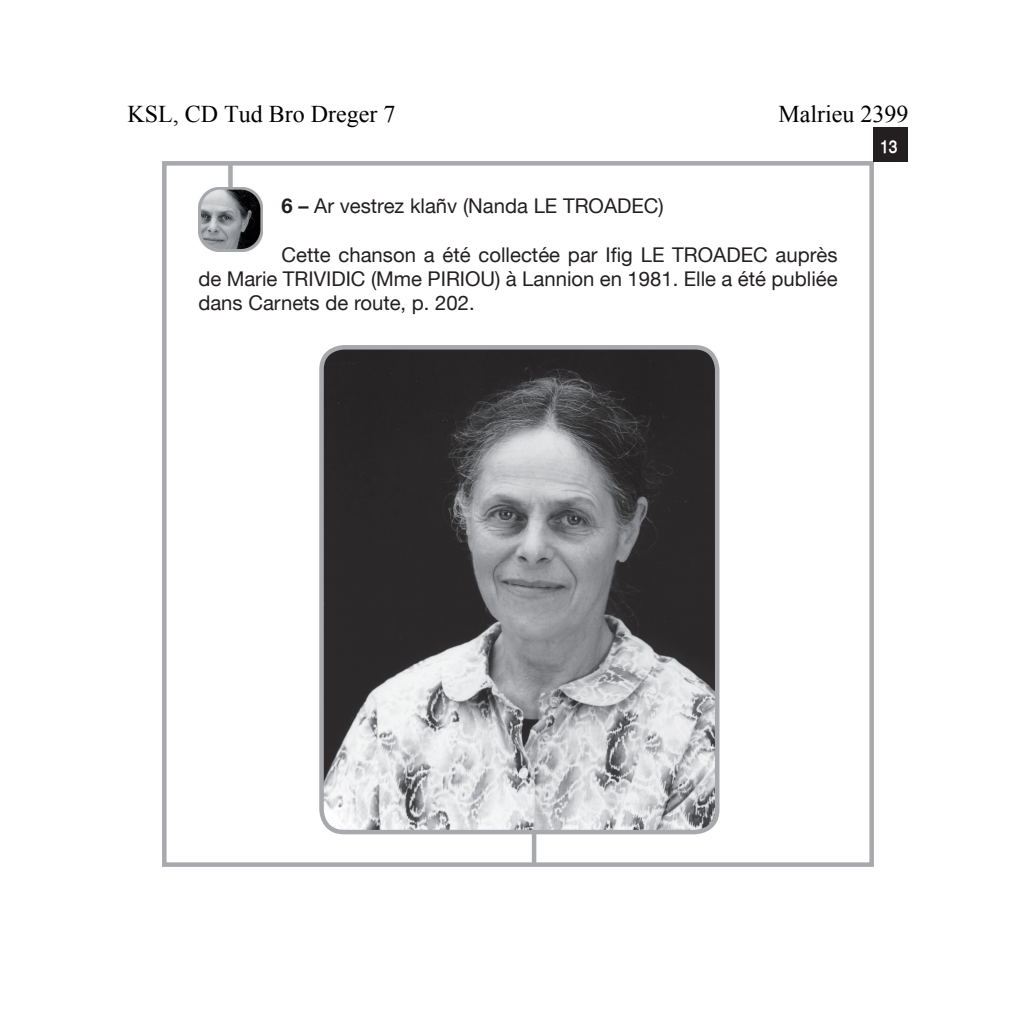
<style>
.page{position:relative;width:1036px;height:1028px;background:#fff}
.page>*{position:absolute;margin:0;border:0;box-sizing:border-box;transform-origin:0 0}
.t1{font:24px "Times New Roman";color:#000}
.t2{font:20.4px/24.3px "Helvetica Neue";color:#231f20;text-align:justify}
.t3{font:700 condensed 18px "Alps";color:#fff}
.s1{font-weight:700}
</style>
<div class="page">
<div style="left:162px;top:161px;width:712px;height:705px;border:5px solid #a8a9ad"></div>
<div style="left:873px;top:128px;width:34px;height:34px;background:#231f20"></div>
<div style="left:228px;top:163px;width:5px;height:24px;background:#a8a9ad"></div>
<img style="left:198px;top:187px;width:64px;height:64px">
<hr style="left:532px;top:830px;width:4px;height:35px;background:#a8a9ad">
<img style="left:322px;top:347px;width:395px;height:485px;border-radius:22px">
<div style="left:319px;top:345px;width:400px;height:489px;border:5px solid #a8a9ad;border-radius:22px"></div>
<p class="t1" style="left:128px;top:98px;width:269px">KSL, CD Tud Bro Dreger 7</p>
<p class="t1" style="left:778px;top:98px;width:131px">Malrieu 2399</p>
<p class="t2" style="left:281px;top:193px;width:384px"><span class="s1">6 –</span> Ar vestrez klañv (Nanda LE TROADEC)</p>
<p class="t2" style="left:198px;top:242px;width:641px;text-indent:83px">Cette chanson a été collectée par Ifig LE TROADEC auprès de Marie TRIVIDIC (Mme PIRIOU) à Lannion en 1981. Elle a été publiée dans Carnets de route, p. 202.</p>
<p class="t3" style="left:880px;top:136px;width:18px">13</p>
</div>
